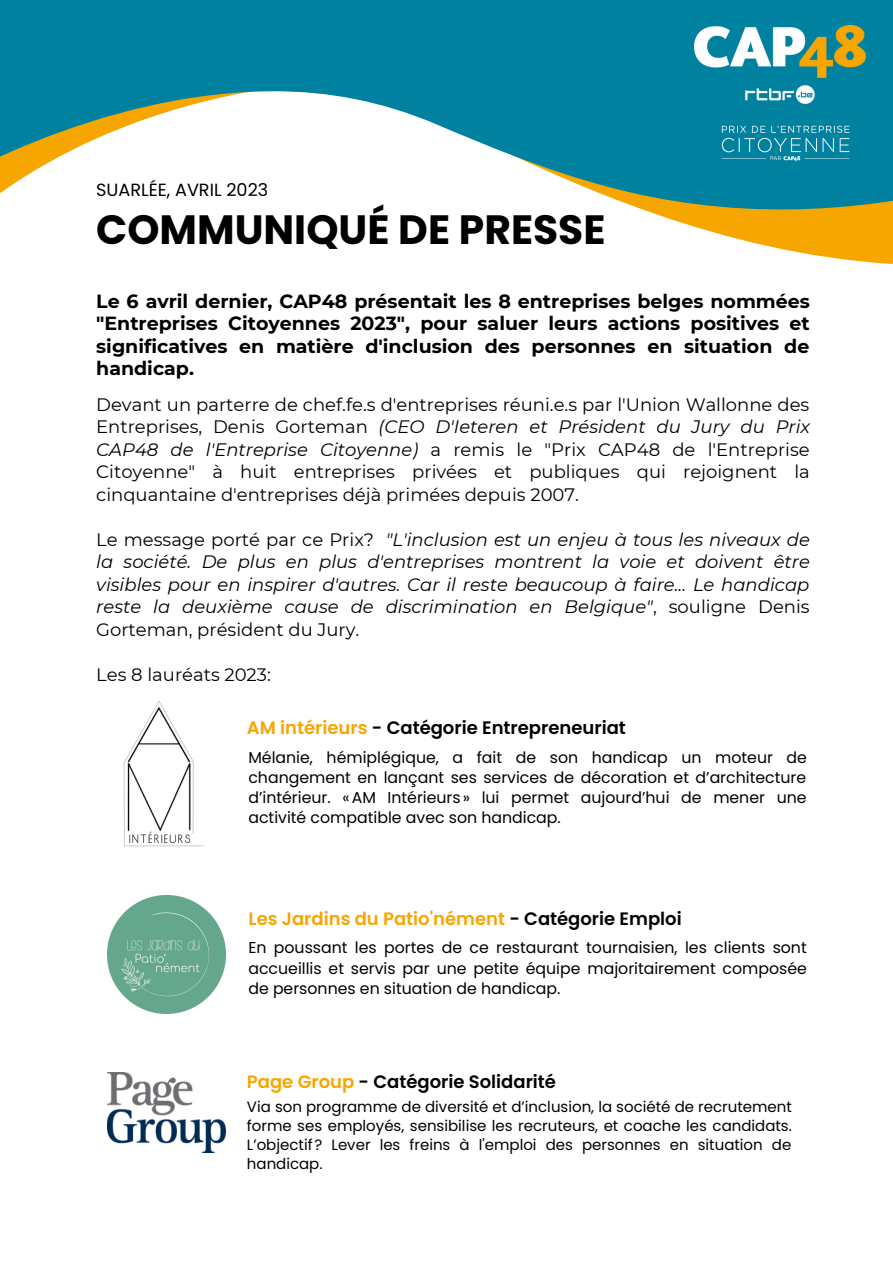
<style>
.page{position:relative;width:893px;height:1264px;background:#fff}
.page>*{position:absolute;margin:0;border:0;box-sizing:border-box;transform-origin:0 0}
.t1{font:700 40.95px "Poppins";color:#000}
.t2{font:700 19.05px/22.5px "Montserrat";color:#000;text-align:justify}
.t3{font:18px/22.5px "Montserrat";color:#000;text-align:justify}
.t4{font:italic 18px/22.5px "Montserrat";color:#000;text-align:justify}
.t5{font:600 18px "Poppins";color:#000}
.t6{font:600 18px "Poppins";color:#f7a600}
.t7{font:17.7px "Poppins";color:#000}
.t8{font:15.75px/20.2px "Poppins";color:#000;text-align:justify}
.t9{font:15px/19px "Poppins";color:#000;text-align:justify}
.s1{font-style:italic}
.s2{font-style:normal}
.s3{color:#f7a600}
.s4{color:#000}
</style>
<div class="page">
<svg style="left:808px;top:254px;width:84px;height:10px"></svg>
<svg style="left:0;top:0;width:892px;height:254px;fill:#0081a0"></svg>
<img style="left:695px;top:25px;width:170px;height:79px">
<img style="left:712px;top:117px;width:146px;height:54px">
<img style="left:123px;top:701px;width:82px;height:146px">
<img style="left:107px;top:895px;width:118px;height:118px">
<img style="left:107px;top:1072px;width:118px;height:80px">
<p class="t7" style="left:96px;top:177px;width:173px">SUARLÉE, AVRIL 2023</p>
<h1 class="t1" style="left:96px;top:201px;width:511px">COMMUNIQUÉ DE PRESSE</h1>
<p class="t2" style="left:96px;top:290px;width:715px">Le 6 avril dernier, CAP48 présentait les 8 entreprises belges nommées "Entreprises Citoyennes 2023", pour saluer leurs actions positives et significatives en matière d'inclusion des personnes en situation de handicap.</p>
<p class="t3" style="left:96px;top:393px;width:715px">Devant un parterre de chef.fe.s d'entreprises réuni.e.s par l'Union Wallonne des Entreprises, Denis Gorteman <span class="s1">(CEO D'Ieteren et Président du Jury du Prix CAP48 de l'Entreprise Citoyenne)</span> a remis le "Prix CAP48 de l'Entreprise Citoyenne" à huit entreprises privées et publiques qui rejoignent la cinquantaine d'entreprises déjà primées depuis 2007.</p>
<p class="t4" style="left:96px;top:528px;width:715px"><span class="s2">Le message porté par ce Prix?</span> "L'inclusion est un enjeu à tous les niveaux de la société. De plus en plus d'entreprises montrent la voie et doivent être visibles pour en inspirer d'autres. Car il reste beaucoup à faire... Le handicap reste la deuxième cause de discrimination en Belgique"<span class="s2">, souligne Denis Gorteman, président du Jury.</span></p>
<p class="t3" style="left:96px;top:663px;width:176px">Les 8 lauréats 2023:</p>
<p class="t5" style="left:247px;top:715px;width:380px"><span class="s3">AM intérieurs</span> - Catégorie Entrepreneuriat</p>
<p class="t8" style="left:248px;top:747px;width:560px">Mélanie, hémiplégique, a fait de son handicap un moteur de changement en lançant ses services de décoration et d’architecture d’intérieur. «AM Intérieurs » lui permet aujourd’hui de mener une activité compatible avec son handicap.</p>
<p class="t6" style="left:248px;top:906px;width:435px">Les Jardins du Patio'nément <span class="s4">- Catégorie Emploi</span></p>
<p class="t8" style="left:248px;top:937px;width:560px">En poussant les portes de ce restaurant tournaisien, les clients sont accueillis et servis par une petite équipe majoritairement composée de personnes en situation de handicap.</p>
<p class="t5" style="left:247px;top:1069px;width:310px"><span class="s3">Page Group</span> - Catégorie Solidarité</p>
<p class="t9" style="left:247px;top:1097px;width:546px">Via son programme de diversité et d’inclusion, la société de recrutement forme ses employés, sensibilise les recruteurs, et coache les candidats.<br>L’objectif ? Lever les freins à l'emploi des personnes en situation de handicap.</p>
</div>
